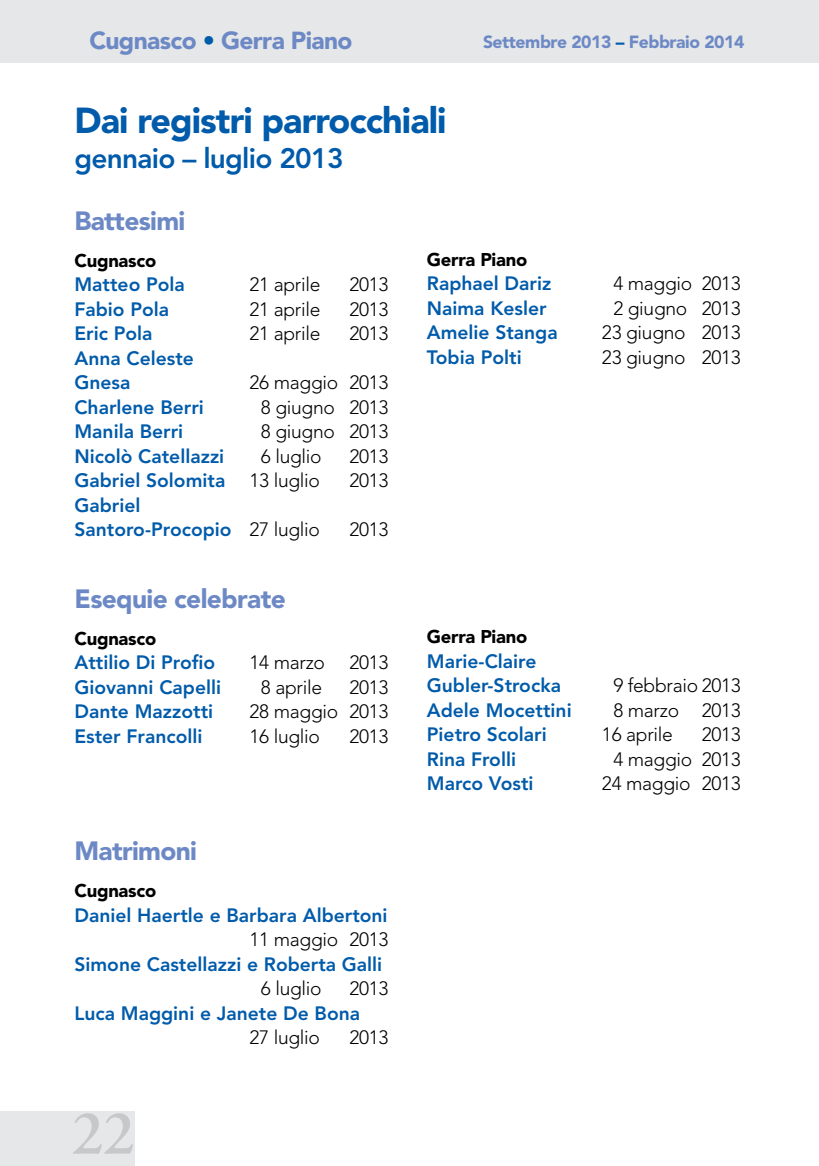
<style>
.page{position:relative;width:819px;height:1166px;background:#fff}
.page>*{position:absolute;margin:0;border:0;box-sizing:border-box;transform-origin:0 0}
.t1{font:600 63px "Adobe Garamond Pro";color:#c7c8ca}
.t2{font:900 35.88px "Avenir";letter-spacing:-.025em;color:#005baa}
.t3{font:800 28px "Avenir";letter-spacing:-.025em;color:#005baa}
.t4{font:900 26.25px "Avenir";letter-spacing:-.025em;color:#6d89c5}
.t5{font:900 24.5px "Avenir";letter-spacing:-.025em;color:#6d89c5}
.t6{font:800 19.25px/24.5px "Avenir";color:#005baa}
.t7{font:300 19.25px "Avenir";letter-spacing:-.015em;color:#000}
.t8{font:900 18.38px "Avenir";letter-spacing:-.015em;color:#000}
.t9{font:900 17.5px "Avenir";letter-spacing:-.025em;color:#6d89c5}
.s1{color:#005baa}
.s2{font-weight:300;color:#000}
</style>
<div class="page">
<div style="left:0;top:0;width:819px;height:63px;background:#e6e7e8"></div>
<div style="left:0;top:1111px;width:134px;height:55px;background:#e6e7e8"></div>
<p class="t5" style="left:89px;top:25px;width:264px">Cugnasco <span class="s1">•</span> Gerra Piano</p>
<p class="t9" style="left:483px;top:32px;width:263px">Settembre 2013 <span class="s1">–</span> Febbraio 2014</p>
<h2 class="t2" style="left:74px;top:98px;width:373px">Dai registri parrocchiali</h2>
<h3 class="t3" style="left:74px;top:141px;width:271px">gennaio – luglio 2013</h3>
<h3 class="t4" style="left:74px;top:205px;width:112px">Battesimi</h3>
<p class="t8" style="left:74px;top:249px;width:83px">Cugnasco</p>
<p class="t6" style="left:74px;top:272px;width:112px">Matteo Pola</p>
<p class="t7" style="left:249px;top:273px;width:72px">21 aprile</p>
<p class="t7" style="left:349px;top:273px;width:41px">2013</p>
<p class="t6" style="left:74px;top:297px;width:96px">Fabio Pola</p>
<p class="t7" style="left:249px;top:298px;width:72px">21 aprile</p>
<p class="t7" style="left:349px;top:298px;width:41px">2013</p>
<p class="t6" style="left:74px;top:321px;width:80px">Eric Pola</p>
<p class="t7" style="left:249px;top:322px;width:72px">21 aprile</p>
<p class="t7" style="left:349px;top:322px;width:41px">2013</p>
<p class="t6" style="left:74px;top:346px;width:121px">Anna Celeste<br>Gnesa</p>
<p class="t8" style="left:427px;top:248px;width:102px">Gerra Piano</p>
<p class="t6" style="left:427px;top:271px;width:126px">Raphael Dariz</p>
<p class="t7" style="left:613px;top:272px;width:129px">4 maggio 2013</p>
<p class="t6" style="left:427px;top:296px;width:121px">Naima Kesler</p>
<p class="t7" style="left:613px;top:297px;width:129px">2 giugno 2013</p>
<p class="t6" style="left:427px;top:320px;width:132px">Amelie Stanga</p>
<p class="t7" style="left:602px;top:321px;width:140px">23 giugno 2013</p>
<p class="t6" style="left:427px;top:345px;width:96px">Tobia Polti</p>
<p class="t7" style="left:602px;top:346px;width:140px">23 giugno 2013</p>
<p class="t7" style="left:249px;top:371px;width:140px">26 maggio 2013</p>
<p class="t6" style="left:74px;top:395px;width:131px">Charlene Berri</p>
<p class="t7" style="left:261px;top:396px;width:129px">8 giugno 2013</p>
<p class="t6" style="left:74px;top:419px;width:110px">Manila Berri</p>
<p class="t7" style="left:261px;top:420px;width:129px">8 giugno 2013</p>
<p class="t6" style="left:74px;top:444px;width:151px">Nicolò Catellazzi</p>
<p class="t7" style="left:261px;top:445px;width:62px">6 luglio</p>
<p class="t7" style="left:349px;top:445px;width:41px">2013</p>
<p class="t6" style="left:74px;top:468px;width:152px">Gabriel Solomita</p>
<p class="t7" style="left:249px;top:469px;width:72px">13 luglio</p>
<p class="t7" style="left:349px;top:469px;width:41px">2013</p>
<p class="t6" style="left:74px;top:493px;width:247px">Gabriel<br>Santoro-Procopio <span class="s2">27 luglio</span></p>
<p class="t7" style="left:349px;top:518px;width:41px">2013</p>
<h3 class="t4" style="left:74px;top:583px;width:213px">Esequie celebrate</h3>
<p class="t8" style="left:74px;top:627px;width:83px">Cugnasco</p>
<p class="t6" style="left:74px;top:650px;width:142px">Attilio Di Profio</p>
<p class="t7" style="left:249px;top:651px;width:77px">14 marzo</p>
<p class="t7" style="left:349px;top:651px;width:41px">2013</p>
<p class="t6" style="left:74px;top:675px;width:148px">Giovanni Capelli</p>
<p class="t7" style="left:261px;top:676px;width:63px">8 aprile</p>
<p class="t7" style="left:349px;top:676px;width:41px">2013</p>
<p class="t6" style="left:74px;top:699px;width:140px">Dante Mazzotti</p>
<p class="t7" style="left:249px;top:700px;width:140px">28 maggio 2013</p>
<p class="t6" style="left:74px;top:724px;width:129px">Ester Francolli</p>
<p class="t7" style="left:249px;top:725px;width:72px">16 luglio</p>
<p class="t7" style="left:349px;top:725px;width:41px">2013</p>
<h3 class="t4" style="left:74px;top:835px;width:124px">Matrimoni</h3>
<p class="t8" style="left:74px;top:879px;width:83px">Cugnasco</p>
<p class="t6" style="left:74px;top:903px;width:315px">Daniel Haertle e Barbara Albertoni</p>
<p class="t7" style="left:249px;top:928px;width:140px">11 maggio 2013</p>
<p class="t6" style="left:74px;top:952px;width:309px">Simone Castellazzi e Roberta Galli</p>
<p class="t7" style="left:261px;top:977px;width:62px">6 luglio</p>
<p class="t7" style="left:349px;top:977px;width:41px">2013</p>
<p class="t6" style="left:74px;top:1001px;width:287px">Luca Maggini e Janete De Bona</p>
<p class="t7" style="left:249px;top:1026px;width:72px">27 luglio</p>
<p class="t7" style="left:349px;top:1026px;width:41px">2013</p>
<h1 class="t1" style="left:72px;top:1097px;width:65px">22</h1>
<p class="t8" style="left:427px;top:625px;width:102px">Gerra Piano</p>
<p class="t6" style="left:427px;top:649px;width:136px">Marie-Claire<br>Gubler-Strocka</p>
<p class="t7" style="left:613px;top:674px;width:129px">9 febbraio 2013</p>
<p class="t6" style="left:427px;top:698px;width:146px">Adele Mocettini</p>
<p class="t7" style="left:613px;top:699px;width:129px">8 marzo 2013</p>
<p class="t6" style="left:427px;top:722px;width:121px">Pietro Scolari</p>
<p class="t7" style="left:602px;top:723px;width:72px">16 aprile</p>
<p class="t7" style="left:701px;top:723px;width:41px">2013</p>
<p class="t6" style="left:427px;top:747px;width:91px">Rina Frolli</p>
<p class="t7" style="left:613px;top:748px;width:129px">4 maggio 2013</p>
<p class="t6" style="left:427px;top:771px;width:108px">Marco Vosti</p>
<p class="t7" style="left:602px;top:772px;width:140px">24 maggio 2013</p>
</div>
